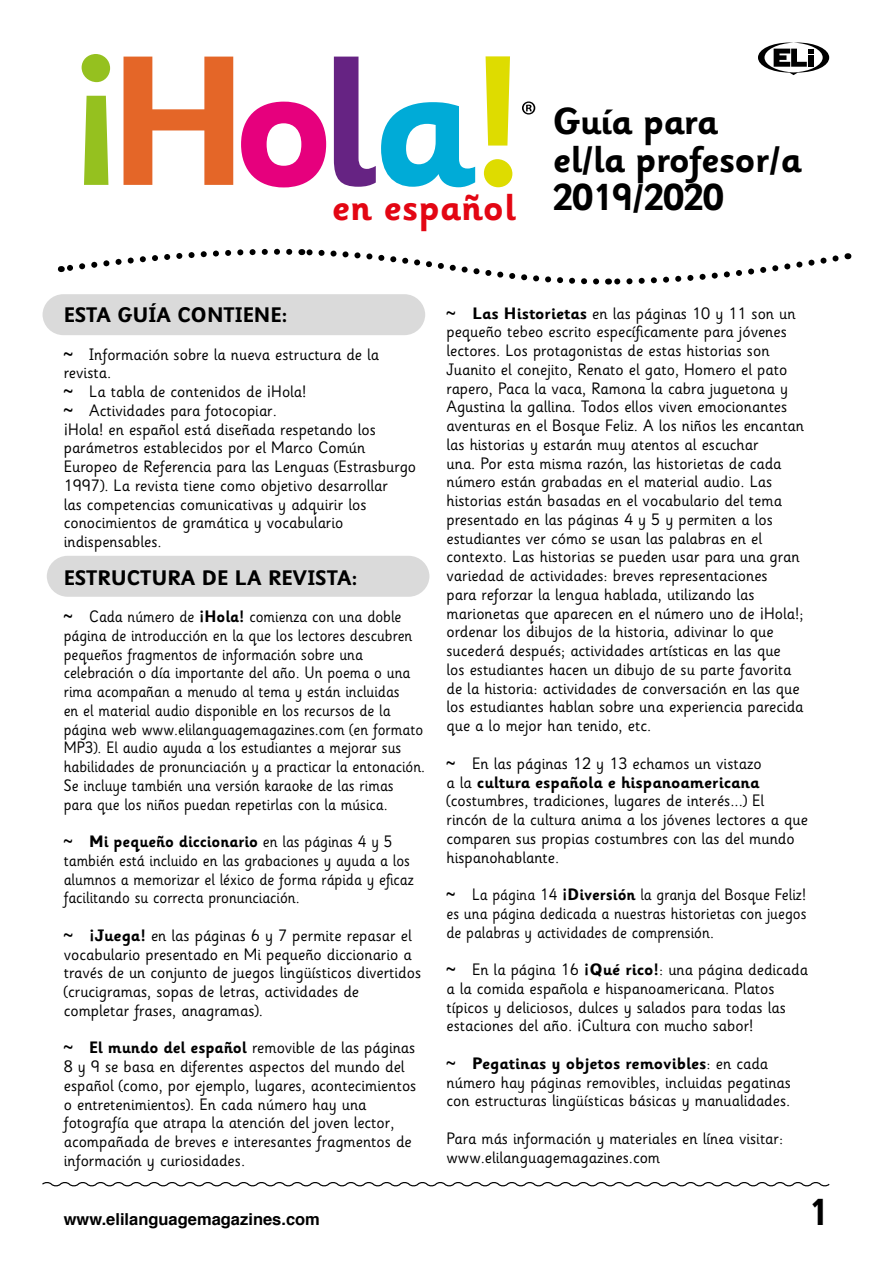
<style>
.page{position:relative;width:893px;height:1263px;background:#fff}
.page>*{position:absolute;margin:0;border:0;box-sizing:border-box;transform-origin:0 0}
.t1{font:700 37.5px/38.2px "Sassoon Infant";letter-spacing:-.02em;color:#000}
.t2{font:700 37.5px "Sassoon Infant";color:#e30613}
.t3{font:700 21px "Sassoon Infant";color:#000}
.t4{font:16.5px/18.8px "Sassoon Infant";color:#000}
.t5{font:16.5px/18.8px "Sassoon Infant";color:#000;scale:.95 1}
.t6{font:700 16.5px "Helvetica";color:#000}
.s1{font-weight:700}
</style>
<div class="page">
<svg style="left:42px;top:1182px;width:788px;height:5px"></svg>
<div style="left:43px;top:294px;width:382px;height:41px;background:#dadada;border-radius:20px"></div>
<div style="left:47px;top:556px;width:382px;height:41px;background:#dadada;border-radius:20px"></div>
<svg style="left:608px;top:253px;width:240px;height:32px"></svg>
<svg style="left:301px;top:249px;width:299px;height:36px"></svg>
<svg style="left:60px;top:248px;width:233px;height:25px"></svg>
<svg style="left:758px;top:43px;width:71px;height:32px"></svg>
<svg style="left:522px;top:101px;width:13px;height:14px"></svg>
<svg style="left:82px;top:54px;width:28px;height:131px"></svg>
<svg style="left:124px;top:57px;width:109px;height:128px"></svg>
<svg style="left:241px;top:102px;width:85px;height:85px"></svg>
<svg style="left:334px;top:57px;width:141px;height:130px"></svg>
<svg style="left:484px;top:56px;width:28px;height:131px"></svg>
<h1 class="t1" style="left:553px;top:103px;width:250px">Guía para<br>el/la profesor/a</h1>
<h1 class="t2" style="left:332px;top:184px;width:394px">en español <sup>2019/2020</sup></h1>
<p class="t3" style="left:64px;top:302px;width:225px">ESTA GUÍA CONTIENE:</p>
<p class="t4" style="left:64px;top:345px;width:354px"><span class="s1">~</span> Información sobre la nueva estructura de la revista.<br><span class="s1">~</span> La tabla de contenidos de ¡Hola!<br><span class="s1">~</span> Actividades para fotocopiar.<br>¡Hola! en español está diseñada respetando los parámetros establecidos por el Marco Común Europeo de Referencia para las Lenguas (Estrasburgo 1997). La revista tiene como objetivo desarrollar<br>las competencias comunicativas y adquirir los conocimientos de gramática y vocabulario indispensables.</p>
<p class="t3" style="left:64px;top:565px;width:296px">ESTRUCTURA DE LA REVISTA:</p>
<p class="t5" style="left:64px;top:607px;width:382px"><span class="s1">~</span> Cada número de <span class="s1">¡Hola!</span> comienza con una doble página de introducción en la que los lectores descubren pequeños fragmentos de información sobre una celebración o día importante del año. Un poema o una rima acompañan a menudo al tema y están incluidas<br>en el material audio disponible en los recursos de la página web www.elilanguagemagazines.com (en formato MP3). El audio ayuda a los estudiantes a mejorar sus habilidades de pronunciación y a practicar la entonación.<br>Se incluye también una versión karaoke de las rimas para que los niños puedan repetirlas con la música.</p>
<p class="t5" style="left:64px;top:832px;width:370px"><span class="s1">~ Mi pequeño diccionario</span> en las páginas 4 y 5 también está incluido en las grabaciones y ayuda a los alumnos a memorizar el léxico de forma rápida y eficaz facilitando su correcta pronunciación.</p>
<p class="t4" style="left:64px;top:926px;width:359px"><span class="s1">~ ¡Juega!</span> en las páginas 6 y 7 permite repasar el vocabulario presentado en Mi pequeño diccionario a través de un conjunto de juegos lingüísticos divertidos (crucigramas, sopas de letras, actividades de completar frases, anagramas).</p>
<p class="t4" style="left:64px;top:1039px;width:354px"><span class="s1">~ El mundo del español</span> removible de las páginas 8 y 9 se basa en diferentes aspectos del mundo del español (como, por ejemplo, lugares, acontecimientos o entretenimientos). En cada número hay una fotografía que atrapa la atención del joven lector, acompañada de breves e interesantes fragmentos de información y curiosidades.</p>
<p class="t6" style="left:64px;top:1205px;width:258px">www.elilanguagemagazines.com</p>
<p class="t4" style="left:446px;top:304px;width:359px"><span class="s1">~ Las Historietas</span> en las páginas 10 y 11 son un pequeño tebeo escrito específicamente para jóvenes lectores. Los protagonistas de estas historias son Juanito el conejito, Renato el gato, Homero el pato rapero, Paca la vaca, Ramona la cabra juguetona y Agustina la gallina. Todos ellos viven emocionantes aventuras en el Bosque Feliz. A los niños les encantan las historias y estarán muy atentos al escuchar<br>una. Por esta misma razón, las historietas de cada número están grabadas en el material audio. Las historias están basadas en el vocabulario del tema presentado en las páginas 4 y 5 y permiten a los estudiantes ver cómo se usan las palabras en el contexto. Las historias se pueden usar para una gran variedad de actividades: breves representaciones<br>para reforzar la lengua hablada, utilizando las marionetas que aparecen en el número uno de ¡Hola!; ordenar los dibujos de la historia, adivinar lo que sucederá después; actividades artísticas en las que<br>los estudiantes hacen un dibujo de su parte favorita de la historia: actividades de conversación en las que los estudiantes hablan sobre una experiencia parecida que a lo mejor han tenido, etc.</p>
<p class="t4" style="left:446px;top:754px;width:363px"><span class="s1">~</span> En las páginas 12 y 13 echamos un vistazo<br>a la <span class="s1">cultura española e hispanoamericana </span>(costumbres, tradiciones, lugares de interés...) El rincón de la cultura anima a los jóvenes lectores a que comparen sus propias costumbres con las del mundo hispanohablante.</p>
<p class="t5" style="left:446px;top:885px;width:380px;text-align:justify"><span class="s1">~</span> La página 14 <span class="s1">¡Diversión</span> la granja del Bosque Feliz! es una página dedicada a nuestras historietas con juegos de palabras y actividades de comprensión.</p>
<p class="t4" style="left:446px;top:960px;width:363px"><span class="s1">~</span> En la página 16 <span class="s1">¡Qué rico!</span>: una página dedicada a la comida española e hispanoamericana. Platos típicos y deliciosos, dulces y salados para todas las estaciones del año. ¡Cultura con mucho sabor!</p>
<p class="t4" style="left:446px;top:1054px;width:346px"><span class="s1">~ Pegatinas y objetos removibles</span>: en cada número hay páginas removibles, incluidas pegatinas con estructuras lingüísticas básicas y manualidades.</p>
<p class="t4" style="left:446px;top:1129px;width:338px">Para más información y materiales en línea visitar: www.elilanguagemagazines.com</p>
<h1 class="t1" style="left:809px;top:1193px;width:22px">1</h1>
</div>
